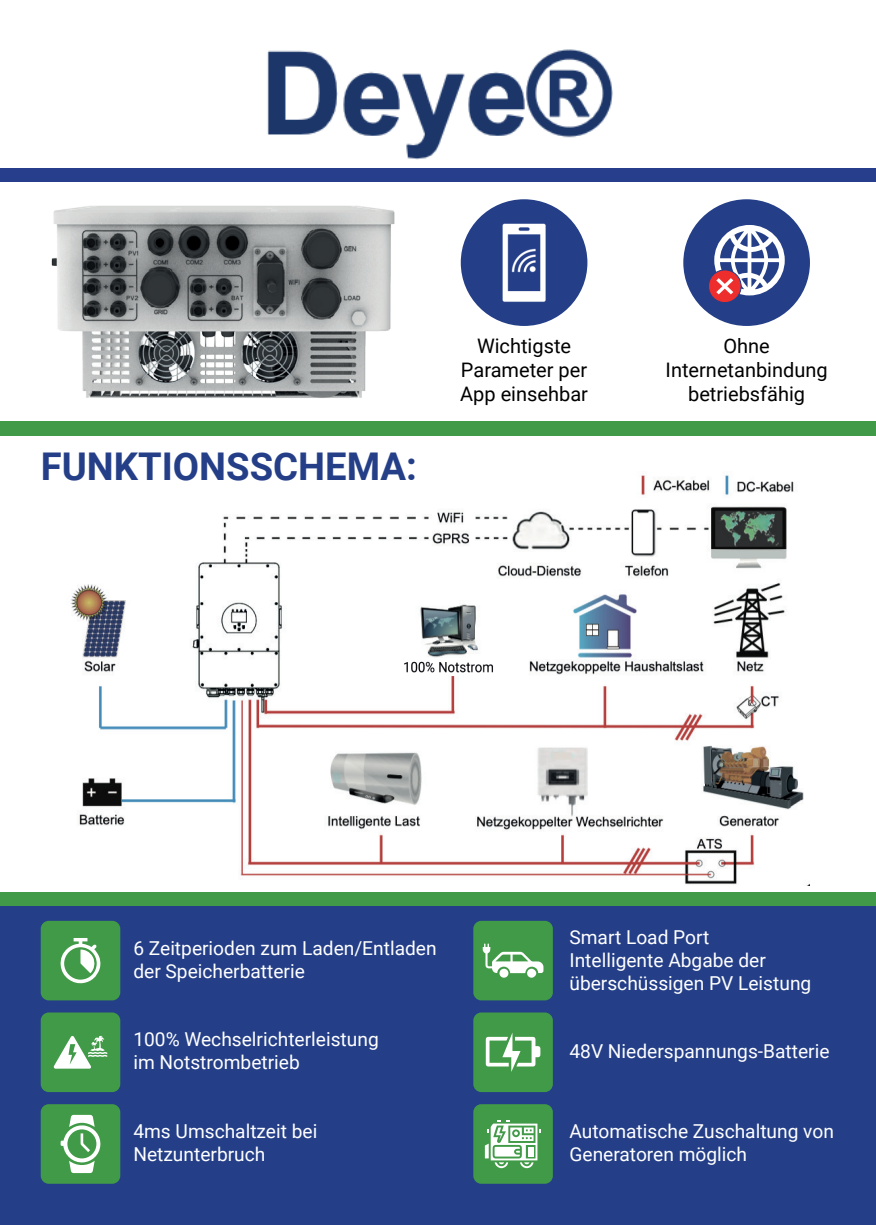
<style>
.page{position:relative;width:876px;height:1225px;background:#fff}
.page>*{position:absolute;margin:0;border:0;box-sizing:border-box;transform-origin:0 0}
.t1{font:700 38.2px "Roboto";color:#243f88}
.t2{font:20px/24px "Roboto";color:#000001;text-align:center}
.t3{font:19.2px/23px "Roboto";color:#fff}
</style>
<div class="page">
<div style="left:0;top:893px;width:876px;height:332px;background:#243f88"></div>
<div style="left:0;top:421px;width:876px;height:485px;background:#419a47"></div>
<div style="left:0;top:436px;width:876px;height:455px;background:#fff"></div>
<img style="left:51px;top:205px;width:343px;height:193px">
<img style="left:71px;top:475px;width:738px;height:410px">
<div style="left:41px;top:1012px;width:79px;height:80px;background:#419a47;border-radius:8px"></div>
<div style="left:41px;top:1104px;width:79px;height:79px;background:#419a47;border-radius:8px"></div>
<svg style="left:53px;top:1035px;width:54px;height:33px"></svg>
<svg style="left:61px;top:1114px;width:40px;height:59px"></svg>
<div style="left:41px;top:921px;width:79px;height:79px;background:#419a47;border-radius:8px"></div>
<div style="left:473px;top:921px;width:80px;height:79px;background:#419a47;border-radius:8px"></div>
<div style="left:473px;top:1012px;width:80px;height:80px;background:#419a47;border-radius:8px"></div>
<div style="left:473px;top:1104px;width:80px;height:79px;background:#419a47;border-radius:8px"></div>
<svg style="left:60px;top:938px;width:41px;height:46px"></svg>
<svg style="left:483px;top:943px;width:60px;height:30px"></svg>
<div style="left:527px;top:968px;width:9px;height:10px;background:#fff;border-radius:50%"></div>
<div style="left:499px;top:968px;width:9px;height:9px;background:#fff;border-radius:50%"></div>
<svg style="left:486px;top:1033px;width:54px;height:38px"></svg>
<svg style="left:485px;top:1120px;width:56px;height:48px"></svg>
<div style="left:0;top:168px;width:876px;height:13px;background:#263e8b"></div>
<img style="left:221px;top:49px;width:433px;height:133px">
<div style="left:683px;top:199px;width:127px;height:127px;background:#243f88;border-radius:50%"></div>
<div style="left:461px;top:199px;width:126px;height:127px;background:#243f88;border-radius:50%"></div>
<img style="left:502px;top:223px;width:44px;height:79px">
<div style="left:708px;top:270px;width:33px;height:32px;background:#ee2d2d;border-radius:50%"></div>
<div style="left:708px;top:270px;width:33px;height:33px;border:1px solid #243f88;border-radius:50%"></div>
<svg style="left:714px;top:225px;width:71px;height:70px"></svg>
<div style="left:395px;top:658px;width:102px;height:17px;background:#fff"></div>
<img style="left:403px;top:661px;width:90px;height:15px">
<h1 class="t1" style="left:41px;top:439px;width:378px">FUNKTIONSSCHEMA:</h1>
<p class="t2" style="left:460px;top:333px;width:129px">Wichtigste<br>Parameter per<br>App einsehbar</p>
<p class="t2" style="left:666px;top:333px;width:164px">Ohne<br>Internetanbindung betriebsfähig</p>
<p class="t3" style="left:133px;top:935px;width:305px">6 Zeitperioden zum Laden/Entladen der Speicherbatterie</p>
<p class="t3" style="left:133px;top:1027px;width:247px">100% Wechselrichterleistung im Notstrombetrieb</p>
<p class="t3" style="left:133px;top:1119px;width:185px">4ms Umschaltzeit bei<br>Netzunterbruch</p>
<p class="t3" style="left:569px;top:925px;width:243px">Smart Load Port<br>Intelligente Abgabe der überschüssigen PV Leistung</p>
<p class="t3" style="left:569px;top:1038px;width:262px">48V Niederspannungs-Batterie</p>
<p class="t3" style="left:569px;top:1119px;width:266px">Automatische Zuschaltung von<br>Generatoren möglich</p>
</div>
